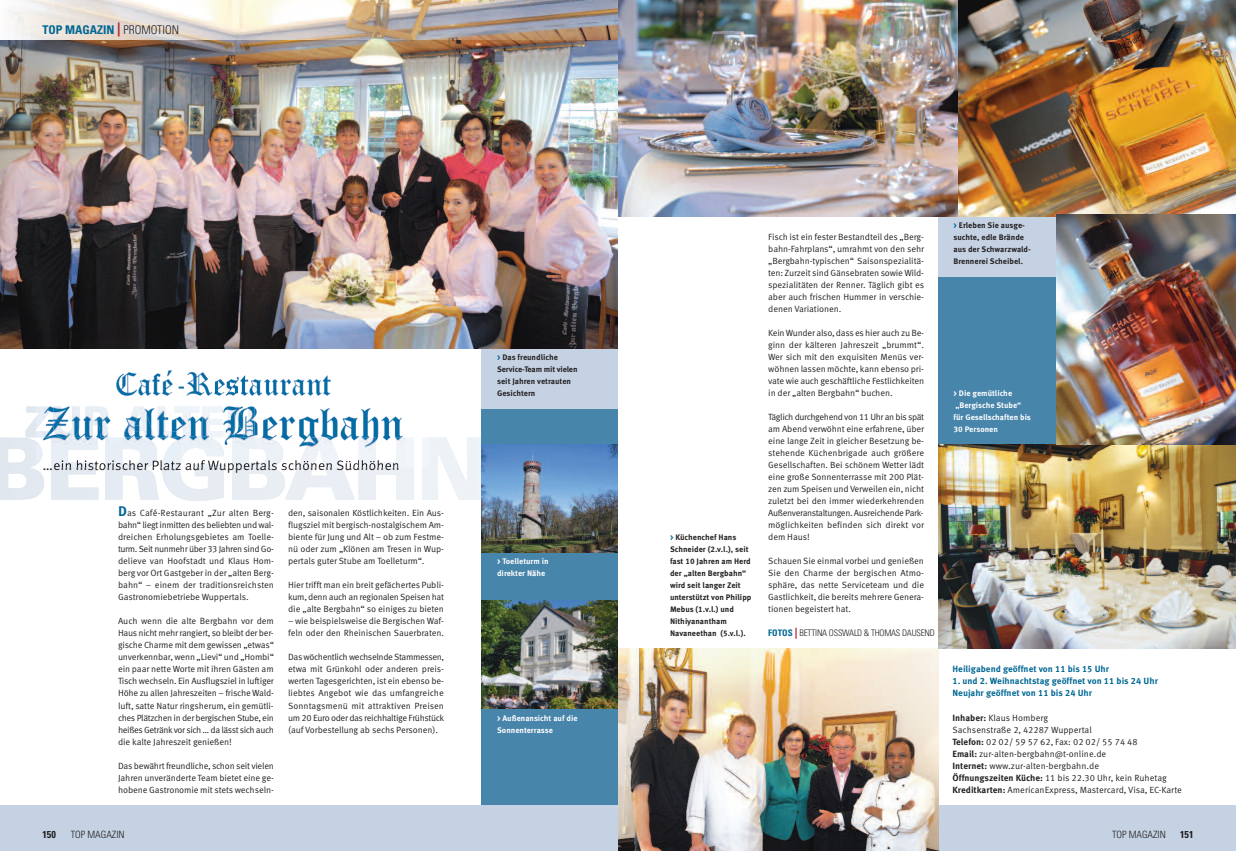
<style>
.page{position:relative;width:1236px;height:851px;background:#fff}
.page>*{position:absolute;margin:0;border:0;box-sizing:border-box;transform-origin:0 0}
.t1{font:14px "Meta Corr";color:#231f20}
.t2{font:700 condensed 12px "Univers";color:#006794}
.t3{font:300 condensed 10px "Univers";color:#231f20}
.t4{font:700 condensed 10px "Univers";color:#231f20}
.t5{font:9px/12px "Meta Corr";letter-spacing:-.01em;color:#231f20;text-align:justify}
.t6{font:700 9px/12px "Meta Corr";color:#006794}
.t7{font:300 condensed 9px "Univers";letter-spacing:-.025em;color:#231f20}
.t8{font:700 8px/12px "Meta Corr";color:#231f20}
.t9{font:700 8px/12px "Meta Corr";color:#fff}
.s1{font-size:14px;color:#b72837}
.s2{font-weight:300;color:#231f20}
.s3{color:#006794}
.s4{font-weight:700;font-size:14px;color:#006794}
.s5{font-weight:700;color:#006794}
.s6{font-weight:700;font-size:11px;color:#b72837}
.s7{font-weight:700}
</style>
<div class="page">
<div style="left:938px;top:192px;width:298px;height:453px;background:#4885ab"></div>
<svg style="left:0;top:406px;width:482px;height:95px"></svg>
<div style="left:482px;top:336px;width:136px;height:514px;background:#4885ab"></div>
<img style="left:482px;top:444px;width:136px;height:108px">
<div style="left:0;top:804px;width:1236px;height:46px;background:#c4d2e3"></div>
<div style="left:482px;top:336px;width:136px;height:72px;background:#c4d2e3"></div>
<div style="left:938px;top:216px;width:136px;height:60px;background:#c4d2e3"></div>
<img style="left:0;top:40px;width:618px;height:308px">
<img style="left:7px;top:0;width:611px;height:40px">
<img style="left:618px;top:648px;width:320px;height:202px">
<img style="left:958px;top:0;width:278px;height:216px">
<img style="left:618px;top:0;width:340px;height:216px">
<img style="left:482px;top:600px;width:136px;height:108px">
<img style="left:938px;top:444px;width:298px;height:204px">
<img style="left:1057px;top:215px;width:179px;height:229px">
<img style="left:116px;top:370px;width:313px;height:66px">
<img style="left:36px;top:406px;width:218px;height:30px">
<img style="left:36px;top:436px;width:393px;height:31px">
<img style="left:54px;top:460px;width:22px;height:7px">
<img style="left:76px;top:460px;width:52px;height:7px">
<h2 class="t2" style="left:43px;top:25px;width:138px">TOP MAGAZIN <span class="s1">|</span> <span class="s2">PROMOTION</span></h2>
<p class="t8" style="left:953px;top:219px;width:79px"><span class="s3">&gt;</span> Erleben Sie ausge&shy;suchte, edle Brände aus der Schwarzwald-<br>Brennerei Scheibel.</p>
<p class="t5" style="left:768px;top:231px;width:158px">Fisch ist ein fester Bestandteil des „Berg&shy;bahn-Fahrplans“, umrahmt von den sehr „Bergbahn-typischen“ Saisonspezialitä&shy;ten: Zurzeit sind Gänsebraten sowie Wild&shy;spezialitäten der Renner. Täglich gibt es aber auch frischen Hummer in verschie&shy;denen Variationen.</p>
<p class="t5" style="left:768px;top:327px;width:157px">Kein Wunder also, dass es hier auch zu Be&shy;ginn der kälteren Jahreszeit „brummt“.<br>Wer sich mit den exquisiten Menüs ver&shy;wöhnen lassen möchte, kann ebenso pri&shy;vate wie auch geschäftliche Festlichkeiten in der „alten Bergbahn“ buchen.</p>
<p class="t5" style="left:768px;top:411px;width:157px">Täglich durchgehend von 11 Uhr an bis spät am Abend verwöhnt eine erfahrene, über eine lange Zeit in gleicher Besetzung be&shy;stehende Küchenbrigade auch größere Gesellschaften. Bei schönem Wetter lädt eine große Sonnenterrasse mit 200 Plät&shy;zen zum Speisen und Verweilen ein, nicht zuletzt bei den immer wiederkehrenden Außenveranstaltungen. Ausreichende Park&shy;möglichkeiten befinden sich direkt vor dem Haus!</p>
<p class="t5" style="left:768px;top:555px;width:157px">Schauen Sie einmal vorbei und genießen Sie den Charme der bergischen Atmo&shy;sphäre, das nette Serviceteam und die Gastlichkeit, die bereits mehrere Genera&shy;tionen begeistert hat.</p>
<p class="t8" style="left:497px;top:351px;width:82px"><span class="s3">&gt;</span> Das freundliche<br>Service-Team mit vielen seit Jahren vetrauten<br>Gesichtern</p>
<p class="t9" style="left:953px;top:387px;width:79px">&gt; Die gemütliche „Bergische Stube“ für Gesellschaften bis<br>30 Personen</p>
<h1 class="t1" style="left:43px;top:457px;width:359px">…ein historischer Platz auf Wuppertals schönen Südhöhen</h1>
<p class="t5" style="left:288px;top:507px;width:157px">den, saisonalen Köstlichkeiten. Ein Aus&shy;flugsziel mit bergisch-nostalgischem Am&shy;biente für Jung und Alt – ob zum Festme&shy;nü oder zum „Klönen am Tresen in Wup&shy;pertals guter Stube am Toelleturm“.</p>
<p class="t5" style="left:288px;top:579px;width:157px">Hier trifft man ein breit gefächertes Publi&shy;kum, denn auch an regionalen Speisen hat die „alte Bergbahn“ so einiges zu bieten</p>
<p class="t5" style="left:288px;top:615px;width:157px">– wie beispielsweise die Bergischen Waf&shy;feln oder den Rheinischen Sauerbraten.</p>
<p class="t5" style="left:288px;top:651px;width:158px">Das wöchentlich wechselnde Stammessen, etwa mit Grünkohl oder anderen preis&shy;werten Tagesgerichten, ist ein ebenso be&shy;liebtes Angebot wie das umfangreiche Sonntagsmenü mit attraktiven Preisen um 20 Euro oder das reichhaltige Frühstück (auf Vorbestellung ab sechs Personen).</p>
<p class="t6" style="left:952px;top:663px;width:158px">Heiligabend geöffnet von 11 bis 15 Uhr</p>
<p class="t5" style="left:118px;top:507px;width:157px"><span class="s4">D</span>as Café-Restaurant „Zur alten Berg&shy;bahn“ liegt inmitten des beliebten und wal&shy;dreichen Erholungsgebietes am Toelle&shy;turm. Seit nunmehr über 33 Jahren sind Go&shy;delieve van Hoofstadt und Klaus Hom&shy;berg vor Ort Gastgeber in der „alten Berg&shy;bahn“ – einem der traditionsreichsten Gastronomiebetriebe Wuppertals.</p>
<p class="t5" style="left:118px;top:615px;width:157px">Auch wenn die alte Bergbahn vor dem Haus nicht mehr rangiert, so bleibt der ber&shy;gische Charme mit dem gewissen „etwas“ unverkennbar, wenn „Lievi“ und „Hombi“ ein paar nette Worte mit ihren Gästen am Tisch wechseln. Ein Ausflugsziel in luftiger Höhe zu allen Jahreszeiten – frische Wald&shy;luft, satte Natur ringsherum, ein gemütli&shy;ches Plätzchen in der bergischen Stube, ein heißes Getränkvor sich … da lässt sich auch die kalte Jahreszeit genießen!</p>
<p class="t5" style="left:118px;top:759px;width:157px">Das bewährt freundliche, schon seit vielen Jahren unveränderte Team bietet eine ge&shy;hobene Gastronomie mit stets wechseln-</p>
<p class="t8" style="left:670px;top:531px;width:83px"><span class="s3">&gt;</span> Küchenchef Hans<br>Schneider (2.v.l.), seit fast 10 Jahren am Herd der „alten Bergbahn“ wird seit langer Zeit unterstützt von Philipp<br>Mebus (1.v.l.) und<br>Nithiyanantham<br>Navaneethan (5.v.l.).</p>
<p class="t9" style="left:497px;top:555px;width:53px">&gt; Toelleturm in direkter Nähe</p>
<p class="t7" style="left:768px;top:630px;width:168px"><span class="s5">FOTOS</span> <span class="s6">|</span> BETTINA OSSWALD &amp; THOMAS DAUSEND</p>
<p class="t6" style="left:952px;top:675px;width:207px">1. und 2. Weihnachtstag geöffnet von 11 bis 24 Uhr<br>Neujahr geöffnet von 11 bis 24 Uhr</p>
<p class="t5" style="left:952px;top:711px;width:231px;text-align:left"><span class="s7">Inhaber:</span> Klaus Homberg<br>Sachsenstraße 2, 42287 Wuppertal<br><span class="s7">Telefon:</span> 02 02/ 59 57 62, Fax: 02 02/ 55 74 48<br><span class="s7">Email:</span> zur-alten-bergbahn@t-online.de<br><span class="s7">Internet:</span> www.zur-alten-bergbahn.de<br><span class="s7">Öffnungszeiten Küche:</span> 11 bis 22.30 Uhr, kein Ruhetag <span class="s7">Kreditkarten:</span> AmericanExpress, Mastercard, Visa, EC-Karte</p>
<p class="t9" style="left:497px;top:711px;width:82px">&gt; Außenansicht auf die<br>Sonnenterrasse</p>
<p class="t4" style="left:43px;top:831px;width:15px">150</p>
<p class="t3" style="left:71px;top:831px;width:55px">TOP MAGAZIN</p>
<p class="t3" style="left:1112px;top:831px;width:55px">TOP MAGAZIN</p>
<p class="t4" style="left:1180px;top:831px;width:15px">151</p>
</div>
